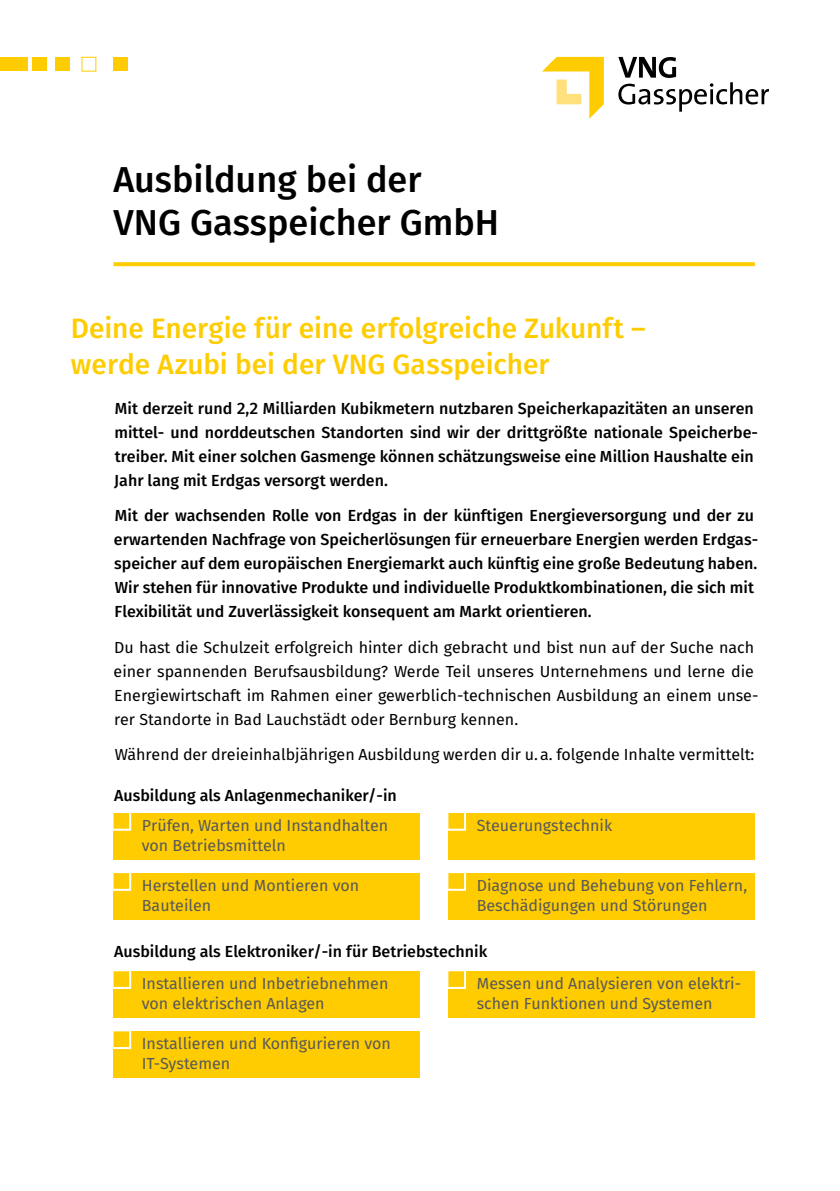
<style>
.page{position:relative;width:840px;height:1191px;background:#fff}
.page>*{position:absolute;margin:0;border:0;box-sizing:border-box;transform-origin:0 0}
.t1{font:500 36px/43.2px "Fira Sans";color:#000}
.t2{font:500 28px/36px "Fira Sans";color:#fecc00}
.t3{font:500 16px/24px "Fira Sans";color:#000}
.t4{font:16px/24px "Fira Sans";color:#000}
.t5{font:16px/20px "Fira Sans";color:#58585a}
</style>
<div class="page">
<svg style="left:542px;top:57px;width:61px;height:62px"></svg>
<svg style="left:618px;top:57px;width:150px;height:55px"></svg>
<svg style="left:113px;top:262px;width:641px;height:4px;background:#fece0d"></svg>
<div style="left:114px;top:57px;width:14px;height:14px;background:#fecc00"></div>
<div style="left:82px;top:57px;width:14px;height:14px;border:1px solid #fecc00"></div>
<div style="left:0;top:57px;width:27px;height:14px;background:#fecc00"></div>
<div style="left:33px;top:57px;width:14px;height:14px;background:#fecc00"></div>
<div style="left:56px;top:57px;width:14px;height:14px;background:#fecc00"></div>
<div style="left:113px;top:813px;width:307px;height:46px;background:#fecc00"></div>
<svg style="left:113px;top:813px;width:19px;height:18px"></svg>
<div style="left:113px;top:873px;width:307px;height:46px;background:#fecc00"></div>
<svg style="left:113px;top:873px;width:19px;height:18px"></svg>
<div style="left:448px;top:813px;width:306px;height:46px;background:#fecc00"></div>
<svg style="left:448px;top:813px;width:19px;height:18px"></svg>
<div style="left:448px;top:873px;width:306px;height:46px;background:#fecc00"></div>
<svg style="left:448px;top:873px;width:19px;height:18px"></svg>
<div style="left:113px;top:971px;width:307px;height:46px;background:#fecc00"></div>
<div style="left:448px;top:971px;width:306px;height:46px;background:#fecc00"></div>
<div style="left:113px;top:1031px;width:307px;height:46px;background:#fecc00"></div>
<svg style="left:113px;top:971px;width:19px;height:18px"></svg>
<svg style="left:113px;top:1031px;width:19px;height:19px"></svg>
<svg style="left:448px;top:971px;width:19px;height:18px"></svg>
<h1 class="t1" style="left:113px;top:158px;width:387px">Ausbildung bei der<br>VNG Gasspeicher GmbH</h1>
<h2 class="t2" style="left:71px;top:310px;width:576px">Deine Energie für eine erfolgreiche Zukunft – werde Azubi bei der VNG Gasspeicher</h2>
<p class="t3" style="left:114px;top:396px;width:645px">Mit derzeit rund 2,2 Milliarden Kubikmetern nutzbaren Speicherkapazitäten an unseren mittel- und norddeutschen Standorten sind wir der drittgrößte nationale Speicherbe&shy;treiber. Mit einer solchen Gasmenge können schätzungsweise eine Million Haushalte ein Jahr lang mit Erdgas versorgt werden.</p>
<p class="t3" style="left:114px;top:504px;width:645px">Mit der wachsenden Rolle von Erdgas in der künftigen Energieversorgung und der zu erwartenden Nachfrage von Speicherlösungen für erneuerbare Energien werden Erdgas&shy;speicher auf dem europäischen Energiemarkt auch künftig eine große Bedeutung haben.<br>Wir stehen für innovative Produkte und individuelle Produktkombinationen, die sich mit Flexibilität und Zuverlässigkeit konsequent am Markt orientieren.</p>
<p class="t4" style="left:113px;top:635px;width:646px">Du hast die Schulzeit erfolgreich hinter dich gebracht und bist nun auf der Suche nach einer spannenden Berufsausbildung? Werde Teil unseres Unternehmens und lerne die Energiewirtschaft im Rahmen einer gewerblich-technischen Ausbildung an einem unse&shy;rer Standorte in Bad Lauchstädt oder Bernburg kennen.</p>
<p class="t4" style="left:115px;top:742px;width:641px">Während der dreieinhalbjährigen Ausbildung werden dir u.a. folgende Inhalte vermittelt:</p>
<p class="t3" style="left:114px;top:783px;width:284px">Ausbildung als Anlagenmechaniker/-in</p>
<p class="t5" style="left:142px;top:815px;width:248px">Prüfen, Warten und Instandhalten von Betriebsmitteln</p>
<p class="t5" style="left:142px;top:875px;width:219px">Herstellen und Montieren von<br>Bauteilen</p>
<p class="t5" style="left:476px;top:815px;width:137px">Steuerungstechnik</p>
<p class="t5" style="left:476px;top:875px;width:272px">Diagnose und Behebung von Fehlern,<br>Beschädigungen und Störungen</p>
<p class="t3" style="left:114px;top:939px;width:374px">Ausbildung als Elektroniker/-in für Betriebstechnik</p>
<p class="t5" style="left:142px;top:973px;width:248px">Installieren und Inbetriebnehmen von elektrischen Anlagen</p>
<p class="t5" style="left:476px;top:973px;width:266px">Messen und Analysieren von elektri&shy;schen Funktionen und Systemen</p>
<p class="t5" style="left:142px;top:1033px;width:250px">Installieren und Konfigurieren von<br>IT-Systemen</p>
</div>
